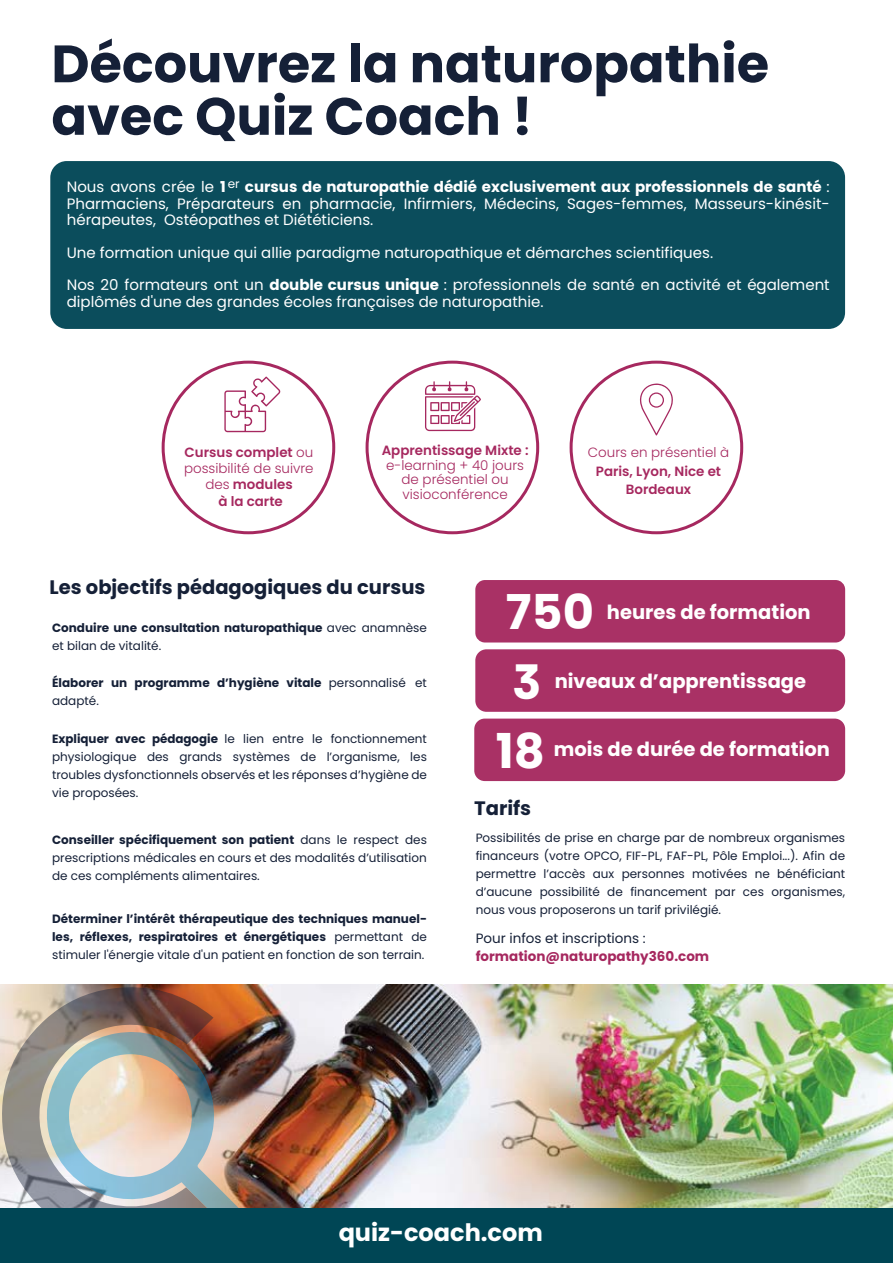
<style>
.page{position:relative;width:893px;height:1263px;background:#fff}
.page>*{position:absolute;margin:0;border:0;box-sizing:border-box;transform-origin:0 0}
.t1{font:700 52.5px/52.5px "Poppins";color:#152037}
.t2{font:700 48px/69.9px "Poppins";color:#fff}
.t3{font:700 24px "Poppins";color:#fff}
.t4{font:700 19.5px "Poppins";color:#fff}
.t5{font:700 19.5px "Poppins";color:#152037}
.t6{font:15px/16.4px "Poppins";color:#fff;text-align:justify}
.t7{font:700 13.5px "Poppins";color:#a6285f}
.t8{font:13.5px "Poppins";color:#152037}
.t9{font:600 13.35px/16px "Poppins";color:#a6285f;text-align:center}
.t10{font:300 13.35px/14.5px "Poppins";color:#a6285f;text-align:center}
.t11{font:12px/18px "Poppins";color:#152037;text-align:justify}
.t12{font:700 12px/18px "Poppins";color:#152037}
.t13{font:12px "Poppins";color:#fff}
.s1{font-weight:700}
.s2{font-weight:300}
.s3{font-weight:400}
</style>
<div class="page">
<img style="left:0;top:985px;width:893px;height:223px">
<div style="left:50px;top:161px;width:795px;height:168px;background:#0b4d5c;border-radius:16px"></div>
<svg style="left:640px;top:383px;width:33px;height:53px"></svg>
<svg style="left:425px;top:381px;width:56px;height:50px"></svg>
<svg style="left:459px;top:401px;width:16px;height:15px"></svg>
<svg style="left:224px;top:376px;width:57px;height:56px"></svg>
<div style="left:475px;top:649px;width:370px;height:63px;background:#a93165;border-radius:11px"></div>
<div style="left:474px;top:718px;width:371px;height:63px;background:#a93165;border-radius:10px"></div>
<div style="left:475px;top:580px;width:370px;height:62px;background:#a93165;border-radius:10px"></div>
<svg style="left:2px;top:987px;width:212px;height:221px;background:#9e8a80"></svg>
<img style="left:40px;top:1029px;width:237px;height:179px">
<div style="left:0;top:1208px;width:893px;height:55px;background:#004655"></div>
<h1 class="t1" style="left:51px;top:38px;width:719px">Découvrez la naturopathie avec Quiz Coach !</h1>
<p class="t6" style="left:67px;top:179px;width:161px">Nous avons crée le <span class="s1">1</span></p>
<p class="t6" style="left:67px;top:179px;width:764px;text-indent:178px"><span class="s1">cursus de naturopathie dédié exclusivement aux professionnels de santé</span> :<br>Pharmaciens, Préparateurs en pharmacie, Infirmiers, Médecins, Sages-femmes, Masseurs-kinésit&shy;hérapeutes, Ostéopathes et Diététiciens.</p>
<p class="t6" style="left:67px;top:236px;width:764px;line-height:32.7px">Une formation unique qui allie paradigme naturopathique et démarches scientifiques.<br>Nos 20 formateurs ont un <span class="s1">double cursus unique</span> : professionnels de santé en activité et également</p>
<p class="t6" style="left:67px;top:293px;width:478px">diplômés d'une des grandes écoles françaises de naturopathie.</p>
<p class="t13" style="left:228px;top:177px;width:13px">er</p>
<p class="t9" style="left:184px;top:445px;width:131px">Cursus complet <span class="s2">ou possibilité de suivre des</span> modules<br>à la carte</p>
<p class="t9" style="left:382px;top:443px;width:148px">Apprentissage Mixte :</p>
<p class="t10" style="left:386px;top:458px;width:140px">e-learning + 40 jours de présentiel ou visioconférence</p>
<p class="t10" style="left:588px;top:445px;width:143px">Cours en présentiel à</p>
<p class="t9" style="left:596px;top:462px;width:127px;line-height:18.3px">Paris, Lyon, Nice et<br>Bordeaux</p>
<h3 class="t5" style="left:50px;top:576px;width:377px">Les objectifs pédagogiques du cursus</h3>
<p class="t12" style="left:52px;top:619px;width:376px">Conduire une consultation naturopathique <span class="s3">avec anamnèse et bilan de vitalité.</span></p>
<p class="t12" style="left:52px;top:674px;width:376px">Élaborer un programme d’hygiène vitale <span class="s3">personnalisé et adapté.</span></p>
<p class="t11" style="left:52px;top:730px;width:376px"><span class="s1">Expliquer avec pédagogie</span> le lien entre le fonctionnement physiologique des grands systèmes de l’organisme, les troubles dysfonctionnels observés et les réponses d’hygiène de vie proposées.</p>
<p class="t11" style="left:52px;top:831px;width:376px"><span class="s1">Conseiller spécifiquement son patient</span> dans le respect des prescriptions médicales en cours et des modalités d’utilisation de ces compléments alimentaires.</p>
<p class="t12" style="left:52px;top:910px;width:376px;text-align:justify">Déterminer l’intérêt thérapeutique des techniques manuel&shy;les, réflexes, respiratoires et énergétiques <span class="s3">permettant de stimuler l'énergie vitale d'un patient en fonction de son terrain.</span></p>
<h2 class="t2" style="left:506px;top:577px;width:90px">750<br>3</h2>
<h3 class="t4" style="left:607px;top:601px;width:205px">heures de formation</h3>
<h3 class="t4" style="left:555px;top:670px;width:253px">niveaux d’apprentissage</h3>
<h2 class="t2" style="left:496px;top:716px;width:51px">18</h2>
<h3 class="t4" style="left:554px;top:738px;width:278px">mois de durée de formation</h3>
<h3 class="t5" style="left:474px;top:797px;width:59px">Tarifs</h3>
<p class="t11" style="left:476px;top:828px;width:371px">Possibilités de prise en charge par de nombreux organismes financeurs (votre OPCO, FIF-PL, FAF-PL, Pôle Emploi...). Afin de permettre l’accès aux personnes motivées ne bénéficiant d’aucune possibilité de financement par ces organismes, nous vous proposerons un tarif privilégié.</p>
<p class="t8" style="left:476px;top:931px;width:172px">Pour infos et inscriptions :</p>
<p class="t7" style="left:476px;top:949px;width:235px">formation@naturopathy360.com</p>
<h3 class="t3" style="left:339px;top:1218px;width:206px">quiz-coach.com</h3>
</div>
